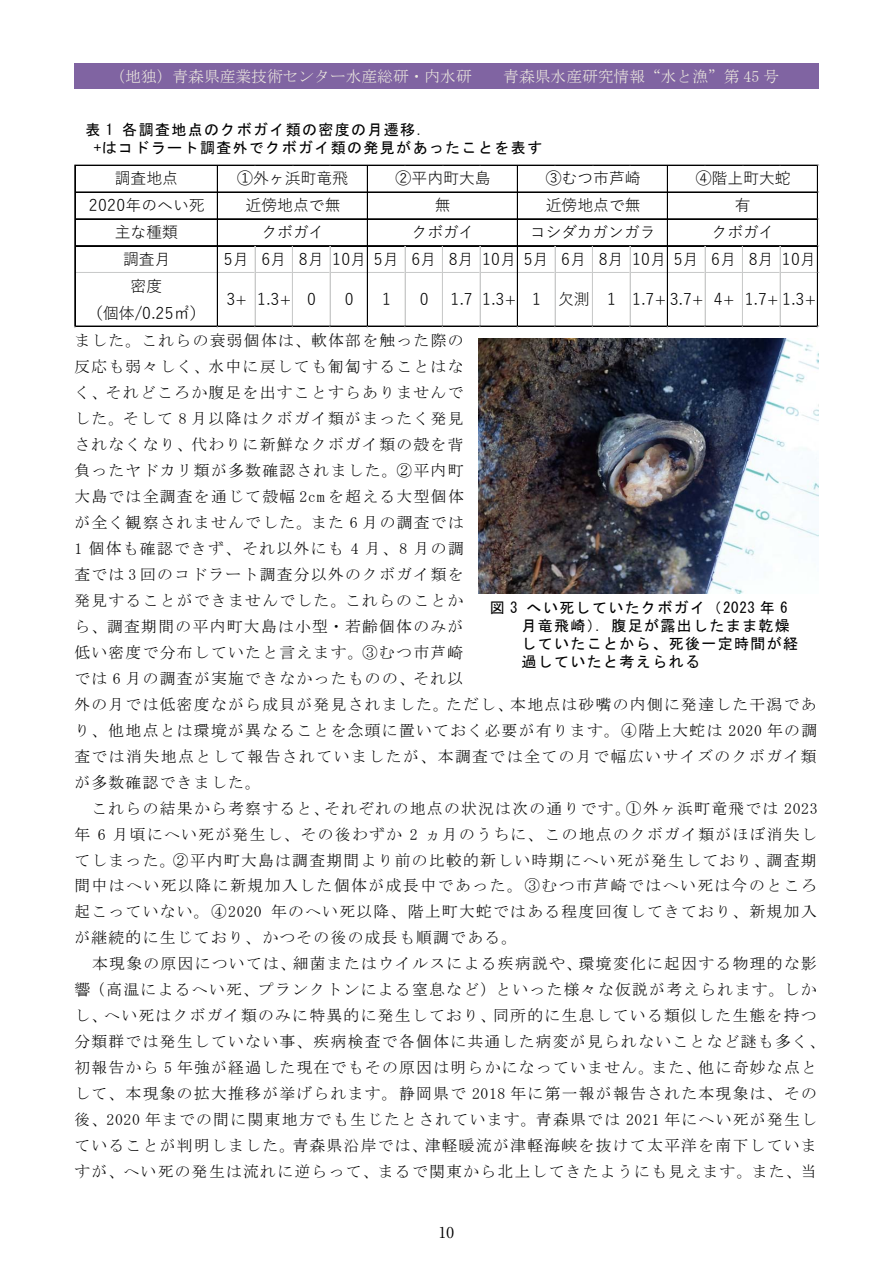
<style>
.page{position:relative;width:893px;height:1263px;background:#fff}
.page>*{position:absolute;margin:0;border:0;box-sizing:border-box;transform-origin:0 0}
.t1{font:15.9px/26.8px "Yu Gothic";color:#000;text-align:center}
.t2{font:15.9px "Yu Gothic";letter-spacing:.02em;color:#000}
.t3{font:15.75px/26px "MS Mincho";letter-spacing:.085em;color:#000}
.t4{font:15.75px "MS Mincho";color:#eeebe0}
.t5{font:15px/18px "MS Gothic";letter-spacing:.09em;color:#000}
.t6{font:15px "Ryumin Pr 5";color:#000}
</style>
<div class="page">
<div style="left:74px;top:64px;width:744px;height:25px;background:#8064a2"></div>
<img style="left:479px;top:339px;width:340px;height:255px">
<hr style="left:76px;top:165px;width:742px;height:1px;background:#000">
<hr style="left:76px;top:192px;width:742px;height:1px;background:#000">
<hr style="left:76px;top:218px;width:742px;height:1px;background:#000">
<hr style="left:76px;top:219px;width:742px;height:1px;background:#000">
<hr style="left:76px;top:245px;width:742px;height:1px;background:#000">
<hr style="left:76px;top:246px;width:742px;height:1px;background:#000">
<hr style="left:76px;top:272px;width:141px;height:1px;background:#c9caca">
<hr style="left:218px;top:272px;width:149px;height:1px;background:#c9caca">
<hr style="left:368px;top:272px;width:149px;height:1px;background:#c9caca">
<hr style="left:518px;top:272px;width:149px;height:1px;background:#c9caca">
<hr style="left:668px;top:272px;width:149px;height:1px;background:#c9caca">
<hr style="left:75px;top:165px;width:1px;height:162px;background:#000">
<hr style="left:217px;top:166px;width:1px;height:161px;background:#000">
<hr style="left:255px;top:246px;width:1px;height:80px;background:#c9caca">
<hr style="left:292px;top:246px;width:1px;height:80px;background:#c9caca">
<hr style="left:330px;top:246px;width:1px;height:80px;background:#c9caca">
<hr style="left:367px;top:166px;width:1px;height:161px;background:#000">
<hr style="left:405px;top:246px;width:1px;height:80px;background:#c9caca">
<hr style="left:442px;top:246px;width:1px;height:80px;background:#c9caca">
<hr style="left:480px;top:246px;width:1px;height:80px;background:#c9caca">
<hr style="left:517px;top:166px;width:1px;height:161px;background:#000">
<hr style="left:555px;top:246px;width:1px;height:80px;background:#c9caca">
<hr style="left:592px;top:246px;width:1px;height:80px;background:#c9caca">
<hr style="left:630px;top:246px;width:1px;height:80px;background:#c9caca">
<hr style="left:667px;top:166px;width:1px;height:161px;background:#000">
<hr style="left:705px;top:246px;width:1px;height:80px;background:#c9caca">
<hr style="left:742px;top:246px;width:1px;height:80px;background:#c9caca">
<hr style="left:780px;top:246px;width:1px;height:80px;background:#c9caca">
<hr style="left:76px;top:326px;width:742px;height:1px;background:#000">
<hr style="left:817px;top:166px;width:1px;height:161px;background:#000">
<p class="t4" style="left:110px;top:68px;width:364px">（地独）青森県産業技術センター水産総研・内水研</p>
<p class="t4" style="left:503px;top:68px;width:277px">青森県水産研究情報“水と漁”第 45 号</p>
<p class="t5" style="left:94px;top:121px;width:450px;text-indent:-8px">表 1 各調査地点のクボガイ類の密度の月遷移．<br>+はコドラート調査外でクボガイ類の発見があったことを表す</p>
<p class="t1" style="left:89px;top:163px;width:117px">調査地点<br>2020年のへい死主な種類<br>調査月</p>
<p class="t1" style="left:237px;top:163px;width:112px">①外ヶ浜町竜飛</p>
<p class="t1" style="left:396px;top:163px;width:96px">②平内町大島</p>
<p class="t1" style="left:546px;top:163px;width:96px">③むつ市芦崎</p>
<p class="t1" style="left:696px;top:163px;width:96px">④階上町大蛇</p>
<p class="t1" style="left:261px;top:217px;width:64px">クボガイ</p>
<p class="t1" style="left:411px;top:217px;width:64px">クボガイ</p>
<p class="t1" style="left:530px;top:217px;width:127px">コシダカガンガラ</p>
<p class="t1" style="left:711px;top:217px;width:64px">クボガイ</p>
<p class="t1" style="left:246px;top:190px;width:96px">近傍地点で無</p>
<p class="t1" style="left:435px;top:190px;width:17px">無</p>
<p class="t1" style="left:546px;top:190px;width:96px">近傍地点で無</p>
<p class="t1" style="left:735px;top:190px;width:17px">有</p>
<p class="t2" style="left:224px;top:244px;width:594px">5月 6月 8月 10月 5月 6月 8月 10月 5月 6月 8月 10月 5月 6月 8月 10月</p>
<p class="t1" style="left:87px;top:270px;width:120px">密度<br>（個体/0.25㎡）</p>
<p class="t1" style="left:226px;top:284px;width:91px">3+ 1.3+ 0</p>
<p class="t1" style="left:345px;top:284px;width:10px">0</p>
<p class="t1" style="left:382px;top:284px;width:10px">1</p>
<p class="t1" style="left:420px;top:284px;width:10px">0</p>
<p class="t1" style="left:451px;top:284px;width:367px">1.7 1.3+ 1 欠測 1 1.7+ 3.7+ 4+ 1.7+ 1.3+</p>
<p class="t3" style="left:74px;top:328px;width:744px">ました。これらの衰弱個体は、軟体部を触った際の<br>反応も弱々しく、水中に戻しても匍匐することはな<br>く、それどころか腹足を出すことすらありませんで<br>した。そして 8 月以降はクボガイ類がまったく発見<br>されなくなり、代わりに新鮮なクボガイ類の殻を背<br>負ったヤドカリ類が多数確認されました。②平内町<br>大島では全調査を通じて殻幅 2cm を超える大型個体<br>が全く観察されませんでした。また 6 月の調査では<br>1 個体も確認できず、それ以外にも 4 月、8 月の調<br>査では 3 回のコドラート調査分以外のクボガイ類を<br>発見することができませんでした。これらのことか<br>ら、調査期間の平内町大島は小型・若齢個体のみが<br>低い密度で分布していたと言えます。③むつ市芦崎<br>では 6 月の調査が実施できなかったものの、それ以<br>外の月では低密度ながら成貝が発見されました。ただし、本地点は砂嘴の内側に発達した干潟であり、他地点とは環境が異なることを念頭に置いておく必要が有ります。④階上大蛇は 2020 年の調査では消失地点として報告されていましたが、本調査では全ての月で幅広いサイズのクボガイ類が多数確認できました。</p>
<p class="t3" style="left:74px;top:795px;width:745px;text-align:justify;text-indent:17px">これらの結果から考察すると、それぞれの地点の状況は次の通りです。①外ヶ浜町竜飛では 2023年 6 月頃にへい死が発生し、その後わずか 2 ヵ月のうちに、この地点のクボガイ類がほぼ消失してしまった。②平内町大島は調査期間より前の比較的新しい時期にへい死が発生しており、調査期間中はへい死以降に新規加入した個体が成長中であった。③むつ市芦崎ではへい死は今のところ起こっていない。④2020 年のへい死以降、階上町大蛇ではある程度回復してきており、新規加入が継続的に生じており、かつその後の成長も順調である。</p>
<p class="t3" style="left:74px;top:950px;width:752px;text-indent:18px">本現象の原因については、細菌またはウイルスによる疾病説や、環境変化に起因する物理的な影響（高温によるへい死、プランクトンによる窒息など）といった様々な仮説が考えられます。しかし、へい死はクボガイ類のみに特異的に発生しており、同所的に生息している類似した生態を持つ分類群では発生していない事、疾病検査で各個体に共通した病変が見られないことなど謎も多く、初報告から 5 年強が経過した現在でもその原因は明らかになっていません。また、他に奇妙な点として、本現象の拡大推移が挙げられます。静岡県で 2018 年に第一報が報告された本現象は、その後、2020 年までの間に関東地方でも生じたとされています。青森県では 2021 年にへい死が発生していることが判明しました。青森県沿岸では、津軽暖流が津軽海峡を抜けて太平洋を南下していますが、へい死の発生は流れに逆らって、まるで関東から北上してきたようにも見えます。また、当</p>
<p class="t5" style="left:521px;top:598px;width:278px;text-indent:-32px">図 3 へい死していたクボガイ（2023 年 6月竜飛崎）．腹足が露出したまま乾燥していたことから、死後一定時間が経過していたと考えられる</p>
<p class="t6" style="left:439px;top:1220px;width:16px">10</p>
</div>
